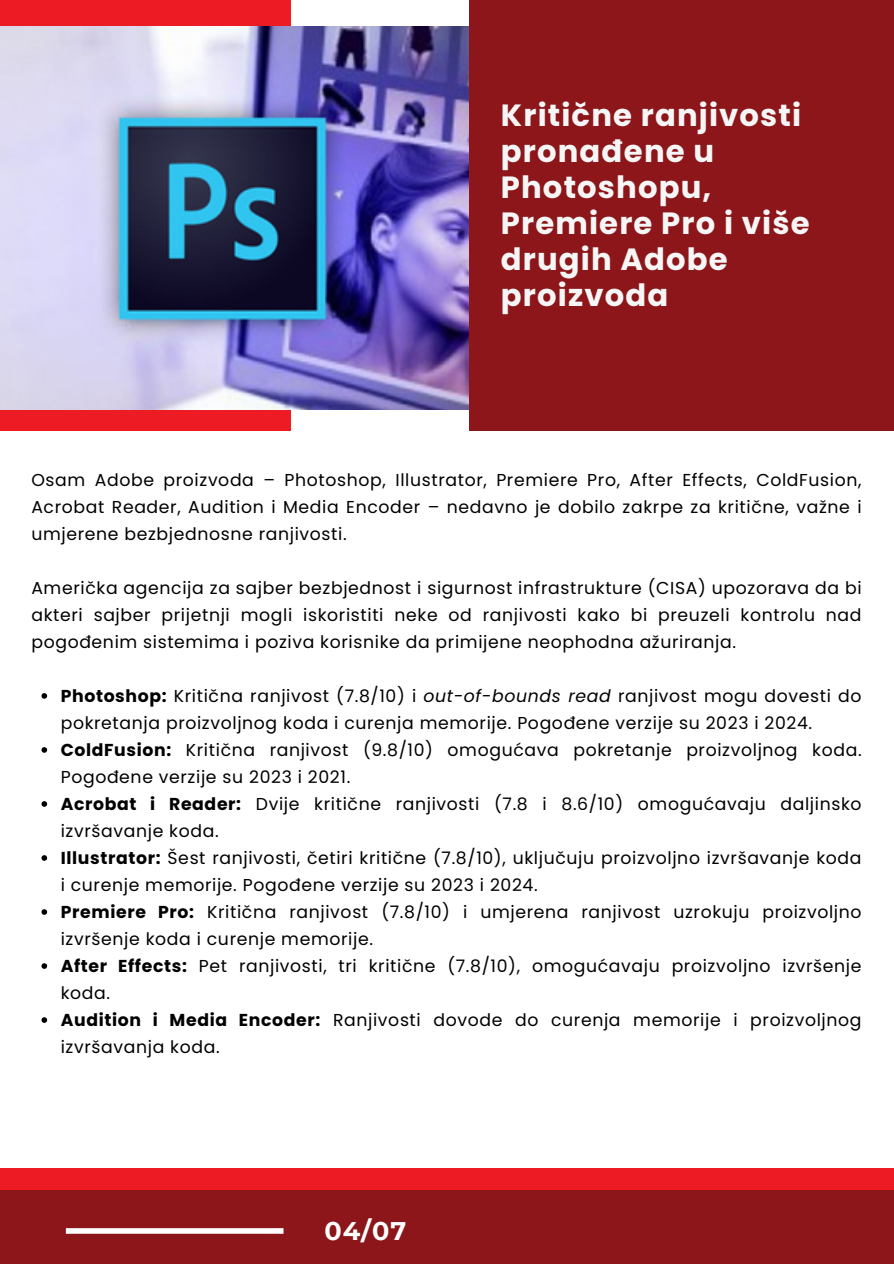
<style>
.page{position:relative;width:894px;height:1264px;background:#fff}
.page>*{position:absolute;margin:0;border:0;box-sizing:border-box;transform-origin:0 0}
.t1{font:700 30.6px/36px "Poppins";letter-spacing:.035em;color:#f6f6f6}
.t2{font:700 25.5px "Montserrat";color:#fff}
.t3{font:17.25px/27px "Poppins";letter-spacing:.035em;color:#000}
.s1{font-weight:700}
.s2{font-style:italic}
</style>
<div class="page">
<div style="left:0;top:0;width:290px;height:431px;background:#ed1c24"></div>
<img style="left:0;top:26px;width:468px;height:383px">
<div style="left:468px;top:0;width:425px;height:431px;background:#8c1619"></div>
<div style="left:0;top:1167px;width:893px;height:96px;background:#ed1c24"></div>
<div style="left:0;top:1190px;width:893px;height:73px;background:#8c1619"></div>
<div style="left:66px;top:1228px;width:217px;height:5px;background:#fff"></div>
<svg style="left:41px;top:693px;width:6px;height:5px"></svg>
<svg style="left:41px;top:747px;width:6px;height:5px"></svg>
<svg style="left:41px;top:801px;width:6px;height:5px"></svg>
<svg style="left:41px;top:855px;width:6px;height:5px"></svg>
<svg style="left:41px;top:909px;width:6px;height:5px"></svg>
<svg style="left:41px;top:963px;width:6px;height:5px"></svg>
<svg style="left:41px;top:1017px;width:6px;height:5px"></svg>
<h2 class="t1" style="left:500px;top:97px;width:310px">Kritične ranjivosti pronađene u<br>Photoshopu,<br>Premiere Pro i više drugih Adobe proizvoda</h2>
<p class="t3" style="left:31px;top:466px;width:831px;text-align:justify">Osam Adobe proizvoda – Photoshop, Illustrator, Premiere Pro, After Effects, ColdFusion, Acrobat Reader, Audition i Media Encoder – nedavno je dobilo zakrpe za kritične, važne i umjerene bezbjednosne ranjivosti.</p>
<p class="t3" style="left:31px;top:574px;width:831px;text-align:justify">Američka agencija za sajber bezbjednost i sigurnost infrastrukture (CISA) upozorava da bi akteri sajber prijetnji mogli iskoristiti neke od ranjivosti kako bi preuzeli kontrolu nad pogođenim sistemima i poziva korisnike da primijene neophodna ažuriranja.</p>
<p class="t3" style="left:61px;top:682px;width:802px"><span class="s1">Photoshop:</span> Kritična ranjivost (7.8/10) i <span class="s2">out-of-bounds read</span> ranjivost mogu dovesti do pokretanja proizvoljnog koda i curenja memorije. Pogođene verzije su 2023 i 2024.</p>
<p class="t3" style="left:61px;top:736px;width:802px"><span class="s1">ColdFusion:</span> Kritična ranjivost (9.8/10) omogućava pokretanje proizvoljnog koda.<br>Pogođene verzije su 2023 i 2021.</p>
<p class="t3" style="left:61px;top:790px;width:802px"><span class="s1">Acrobat i Reader:</span> Dvije kritične ranjivosti (7.8 i 8.6/10) omogućavaju daljinsko izvršavanje koda.</p>
<p class="t3" style="left:61px;top:844px;width:802px"><span class="s1">Illustrator:</span> Šest ranjivosti, četiri kritične (7.8/10), uključuju proizvoljno izvršavanje koda i curenje memorije. Pogođene verzije su 2023 i 2024.</p>
<p class="t3" style="left:61px;top:898px;width:802px"><span class="s1">Premiere Pro:</span> Kritična ranjivost (7.8/10) i umjerena ranjivost uzrokuju proizvoljno izvršenje koda i curenje memorije.</p>
<p class="t3" style="left:61px;top:952px;width:802px"><span class="s1">After Effects:</span> Pet ranjivosti, tri kritične (7.8/10), omogućavaju proizvoljno izvršenje koda.</p>
<p class="t3" style="left:61px;top:1006px;width:802px"><span class="s1">Audition i Media Encoder:</span> Ranjivosti dovode do curenja memorije i proizvoljnog izvršavanja koda.</p>
<p class="t2" style="left:324px;top:1215px;width:83px">04/07</p>
</div>
